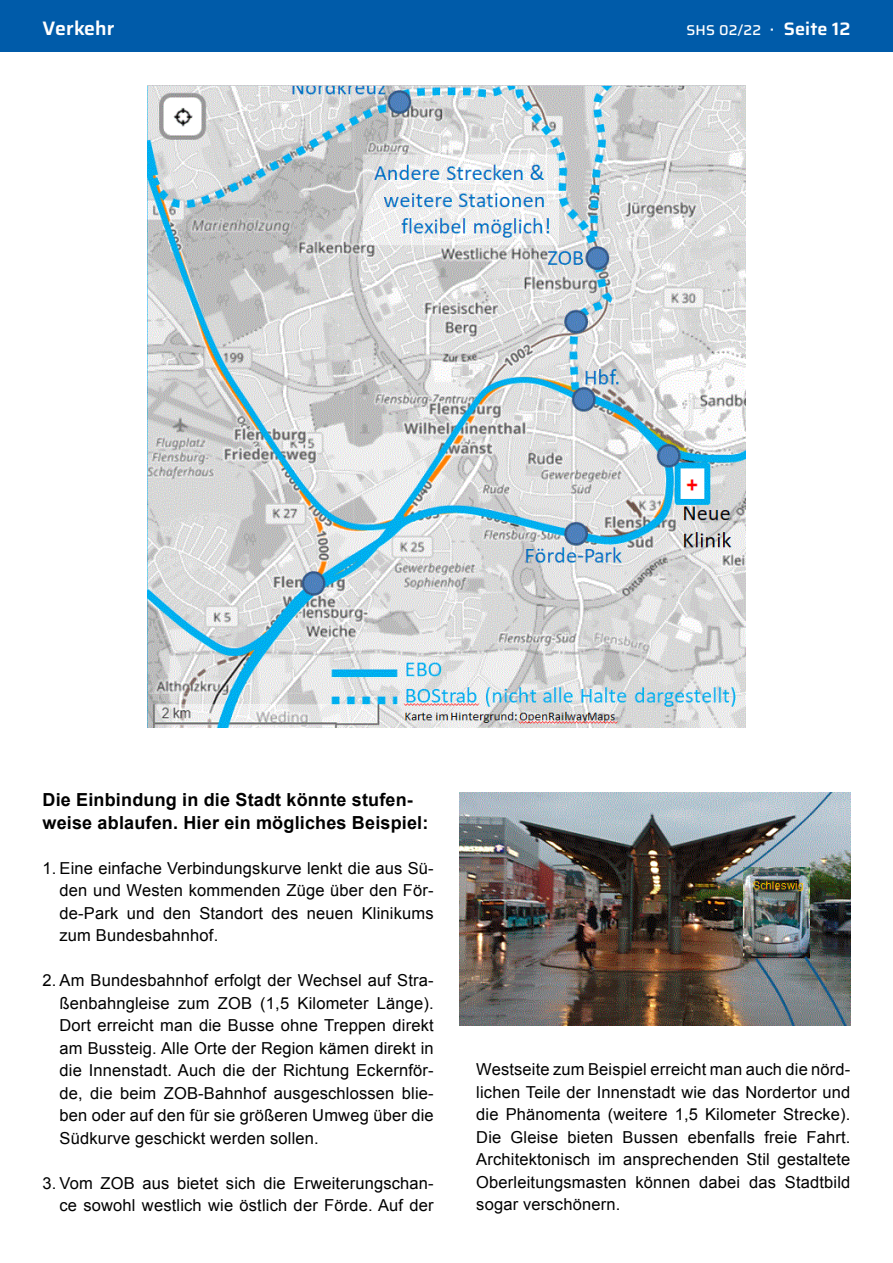
<style>
.page{position:relative;width:893px;height:1263px;background:#fff}
.page>*{position:absolute;margin:0;border:0;box-sizing:border-box;transform-origin:0 0}
.t1{font:600 19.5px "Saira";letter-spacing:.01em;color:#fff}
.t2{font:700 18px/22.5px "Arial";letter-spacing:.01em;color:#000}
.t3{font:16.5px/22.5px "Arial";letter-spacing:.01em;color:#000;text-align:justify}
.t4{font:500 14.25px "Saira";letter-spacing:.02em;color:#fff}
.s1{font-size:18px}
.s2{font-weight:600;font-size:18px}
</style>
<div class="page">
<img style="left:148px;top:85px;width:597px;height:642px">
<img style="left:459px;top:793px;width:391px;height:232px">
<div style="left:0;top:0;width:893px;height:51px;background:#005ba9"></div>
<p class="t1" style="left:43px;top:12px;width:74px">Verkehr</p>
<p class="t4" style="left:686px;top:18px;width:166px">SHS 02/22 <span class="s1">·</span> <span class="s2">Seite 12</span></p>
<p class="t2" style="left:43px;top:789px;width:387px">Die Einbindung in die Stadt könnte stufen&shy;weise ablaufen. Hier ein mögliches Beispiel:</p>
<p class="t3" style="left:60px;top:857px;width:376px;text-indent:-17px">1. Eine einfache Verbindungskurve lenkt die aus Sü&shy;den und Westen kommenden Züge über den För&shy;de-Park und den Standort des neuen Klinikums zum Bundesbahnhof.</p>
<p class="t3" style="left:60px;top:969px;width:376px;text-indent:-17px">2. Am Bundesbahnhof erfolgt der Wechsel auf Stra&shy;ßenbahngleise zum ZOB (1,5 Kilometer Länge).<br>Dort erreicht man die Busse ohne Treppen direkt am Bussteig. Alle Orte der Region kämen direkt in die Innenstadt. Auch die der Richtung Eckernför&shy;de, die beim ZOB-Bahnhof ausgeschlossen blie&shy;ben oder auf den für sie größeren Umweg über die Südkurve geschickt werden sollen.</p>
<p class="t3" style="left:43px;top:1172px;width:393px;text-align:right">3. Vom ZOB aus bietet sich die Erweiterungschan&shy;ce sowohl westlich wie östlich der Förde. Auf der</p>
<p class="t3" style="left:476px;top:1058px;width:376px">Westseite zum Beispiel erreicht man auch die nörd&shy;lichen Teile der Innenstadt wie das Nordertor und die Phänomenta (weitere 1,5 Kilometer Strecke).<br>Die Gleise bieten Bussen ebenfalls freie Fahrt.<br>Architektonisch im ansprechenden Stil gestaltete Oberleitungsmasten können dabei das Stadtbild sogar verschönern.</p>
</div>
